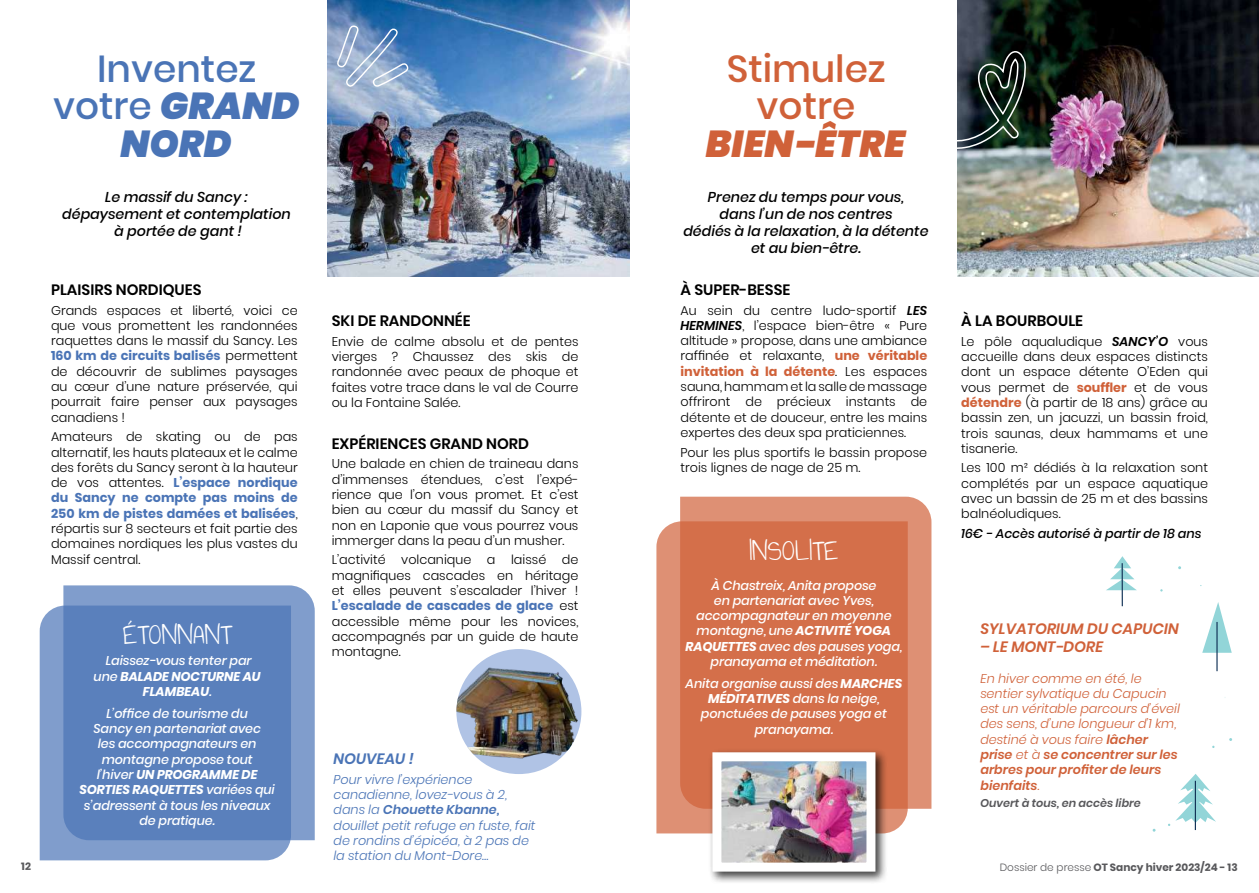
<style>
.page{position:relative;width:1259px;height:893px;background:#fff}
.page>*{position:absolute;margin:0;border:0;box-sizing:border-box;transform-origin:0 0}
.t1{font:500 37.5px/37.5px "Poppins";color:#4a74b6;text-align:center}
.t2{font:500 37.5px/37.5px "Poppins";color:#d06139;text-align:center}
.t3{font:italic 900 37.5px "Poppins";color:#d06139}
.t4{font:22.5px "Annie Use Your Telescope";color:#fff}
.t5{font:600 15px "Poppins";color:#000}
.t6{font:italic 600 15px "Poppins";color:#d06139}
.t7{font:italic 600 15px "Poppins";color:#4a74b6}
.t8{font:italic 500 14.25px/17.1px "Poppins";color:#000;text-align:center}
.t9{font:300 12.75px/15.3px "Poppins";color:#000;text-align:justify}
.t10{font:italic 500 12.75px/15.3px "Poppins";letter-spacing:-.01em;color:#fff;text-align:center}
.t11{font:italic 300 12.75px/15.3px "Poppins";color:#d06139}
.t12{font:italic 300 12.75px/15.3px "Poppins";color:#4a74b6}
.t13{font:italic 500 12.75px "Poppins";color:#000}
.t14{font:italic 600 11.25px "Poppins";color:#58585b}
.t15{font:700 10.5px "Poppins";color:#58585b}
.s1{font-weight:900;font-style:italic}
.s2{font-weight:600;font-style:italic}
.s3{font-weight:700;color:#d06139}
.s4{font-weight:700;color:#4a74b6}
.s5{font-weight:700}
.s6{font-weight:600}
.s7{font-weight:300}
</style>
<div class="page">
<svg style="left:656px;top:521px;width:251px;height:312px;fill:#de9074"></svg>
<svg style="left:680px;top:497px;width:251px;height:312px;fill:#d46f4a"></svg>
<img style="left:957px;top:0;width:302px;height:276px">
<img style="left:327px;top:0;width:302px;height:276px">
<div style="left:40px;top:606px;width:251px;height:254px;background:#809dcc"></div>
<svg style="left:63px;top:585px;width:252px;height:255px;fill:#5a80bc"></svg>
<svg style="left:957px;top:47px;width:69px;height:103px"></svg>
<svg style="left:337px;top:24px;width:72px;height:64px"></svg>
<div style="left:708px;top:748px;width:179px;height:136px;background:#000;opacity:.75"></div>
<img style="left:722px;top:762px;width:143px;height:100px">
<div style="left:712px;top:752px;width:163px;height:120px;border:9px solid #fff"></div>
<svg style="left:1202px;top:602px;width:29px;height:51px"></svg>
<hr style="left:1216px;top:622px;width:1px;height:49px;background:#103155">
<svg style="left:1106px;top:556px;width:31px;height:34px"></svg>
<hr style="left:1121px;top:563px;width:2px;height:43px;background:#103155">
<hr style="left:1194px;top:781px;width:2px;height:49px;background:#103155">
<svg style="left:1168px;top:774px;width:48px;height:52px"></svg>
<div style="left:456px;top:649px;width:125px;height:125px;background:#b0c3e5;border-radius:50%"></div>
<img style="left:456px;top:661px;width:125px;height:106px">
<h1 class="t1" style="left:53px;top:50px;width:248px">Inventez votre <span class="s1">GRAND<br>NORD</span></h1>
<p class="t8" style="left:62px;top:188px;width:230px">Le massif du Sancy : dépaysement et contemplation à portée de gant !</p>
<h1 class="t2" style="left:726px;top:50px;width:160px">Stimulez votre</h1>
<h1 class="t3" style="left:706px;top:122px;width:201px">BIEN-ÊTRE</h1>
<p class="t8" style="left:683px;top:188px;width:247px">Prenez du temps pour vous,<br>dans l’un de nos centres<br>dédiés à la relaxation, à la détente et au bien-être.</p>
<p class="t5" style="left:680px;top:281px;width:111px">À SUPER-BESSE</p>
<p class="t9" style="left:680px;top:302px;width:248px">Au sein du centre ludo-sportif <span class="s2">LES HERMINES</span>, l’espace bien-être « Pure altitude » propose, dans une ambiance raffinée et relaxante, <span class="s3">une véritable invitation à la détente</span>. Les espaces sauna, hammam et la salle de massage offriront de précieux instants de détente et de douceur, entre les mains expertes des deux spa praticiennes.</p>
<p class="t9" style="left:680px;top:444px;width:248px">Pour les plus sportifs le bassin propose trois lignes de nage de 25 m.</p>
<p class="t5" style="left:51px;top:281px;width:152px">PLAISIRS NORDIQUES</p>
<p class="t9" style="left:51px;top:302px;width:248px">Grands espaces et liberté, voici ce que vous promettent les randonnées raquettes dans le massif du Sancy. Les <span class="s4">160 km de circuits balisés</span> permettent de découvrir de sublimes paysages au cœur d’une nature préservée, qui pourrait faire penser aux paysages canadiens !</p>
<p class="t9" style="left:51px;top:429px;width:248px">Amateurs de skating ou de pas alternatif, les hauts plateaux et le calme des forêts du Sancy seront à la hauteur de vos attentes. <span class="s4">L’espace nordique du Sancy ne compte pas moins de 250 km de pistes damées et balisées</span>, répartis sur 8 secteurs et fait partie des domaines nordiques les plus vastes du Massif central.</p>
<p class="t5" style="left:332px;top:312px;width:140px">SKI DE RANDONNÉE</p>
<p class="t9" style="left:332px;top:334px;width:248px">Envie de calme absolu et de pentes vierges ? Chaussez des skis de randonnée avec peaux de phoque et faites votre trace dans le val de Courre ou la Fontaine Salée.</p>
<p class="t5" style="left:332px;top:435px;width:199px">EXPÉRIENCES GRAND NORD</p>
<p class="t9" style="left:332px;top:456px;width:248px">Une balade en chien de traineau dans d’immenses étendues, c’est l’expé&shy;rience que l’on vous promet. Et c’est bien au cœur du massif du Sancy et non en Laponie que vous pourrez vous immerger dans la peau d’un musher.</p>
<p class="t9" style="left:332px;top:552px;width:248px">L’activité volcanique a laissé de magnifiques cascades en héritage et elles peuvent s’escalader l’hiver !<br><span class="s4">L’escalade de cascades de glace</span> est accessible même pour les novices, accompagnés par un guide de haute montagne.</p>
<p class="t5" style="left:961px;top:312px;width:123px">À LA BOURBOULE</p>
<p class="t9" style="left:961px;top:334px;width:248px">Le pôle aqualudique <span class="s2">SANCY’O</span> vous accueille dans deux espaces distincts dont un espace détente O’Eden qui vous permet de <span class="s3">souffler</span> et de vous <span class="s3">détendre</span> (à partir de 18 ans) grâce au bassin zen, un jacuzzi, un bassin froid, trois saunas, deux hammams et une tisanerie.</p>
<p class="t9" style="left:961px;top:460px;width:248px">Les 100 m² dédiés à la relaxation sont complétés par un espace aquatique avec un bassin de 25 m et des bassins balnéoludiques.</p>
<p class="t13" style="left:961px;top:526px;width:242px">16€ - Accès autorisé à partir de 18 ans</p>
<h2 class="t4" style="left:749px;top:539px;width:91px">INSOLITE</h2>
<p class="t10" style="left:685px;top:577px;width:218px">À Chastreix, Anita propose<br>en partenariat avec Yves, accompagnateur en moyenne montagne, une <span class="s5">ACTIVITÉ YOGA<br>RAQUETTES</span> avec des pauses yoga, pranayama et méditation.</p>
<p class="t10" style="left:685px;top:676px;width:218px">Anita organise aussi des <span class="s5">MARCHES<br>MÉDITATIVES</span> dans la neige, ponctuées de pauses yoga et pranayama.</p>
<p class="t11" style="left:980px;top:670px;width:201px">En hiver comme en été, le sentier sylvatique du Capucin est un véritable parcours d’éveil des sens, d’une longueur d’1 km, destiné à vous faire <span class="s6">lâcher prise</span> et à <span class="s6">se concentrer sur les arbres pour profiter de leurs bienfaits</span>.</p>
<p class="t14" style="left:980px;top:797px;width:162px">Ouvert à tous, en accès libre</p>
<h2 class="t4" style="left:123px;top:623px;width:110px">ÉTONNANT</h2>
<p class="t10" style="left:94px;top:653px;width:169px">Laissez-vous tenter par une <span class="s5">BALADE NOCTURNE AU<br>FLAMBEAU</span>.</p>
<p class="t10" style="left:80px;top:706px;width:197px">L’office de tourisme du<br>Sancy en partenariat avec<br>les accompagnateurs en montagne propose tout<br>l’hiver <span class="s5">UN PROGRAMME DE<br>SORTIES RAQUETTES</span> variées qui s’adressent à tous les niveaux de pratique.</p>
<p class="t6" style="left:980px;top:620px;width:200px">SYLVATORIUM DU CAPUCIN</p>
<p class="t6" style="left:980px;top:638px;width:124px">– LE MONT-DORE</p>
<p class="t7" style="left:333px;top:750px;width:82px">NOUVEAU !</p>
<p class="t12" style="left:333px;top:772px;width:203px">Pour vivre l’expérience canadienne, lovez-vous à 2, dans la <span class="s6">Chouette Kbanne, </span>douillet petit refuge en fuste, fait de rondins d’épicéa, à 2 pas de la station du Mont-Dore…</p>
<p class="t15" style="left:21px;top:860px;width:11px">12</p>
<p class="t15" style="left:1000px;top:862px;width:239px"><span class="s7">Dossier de presse</span> OT Sancy hiver 2023/24 - 13</p>
</div>
